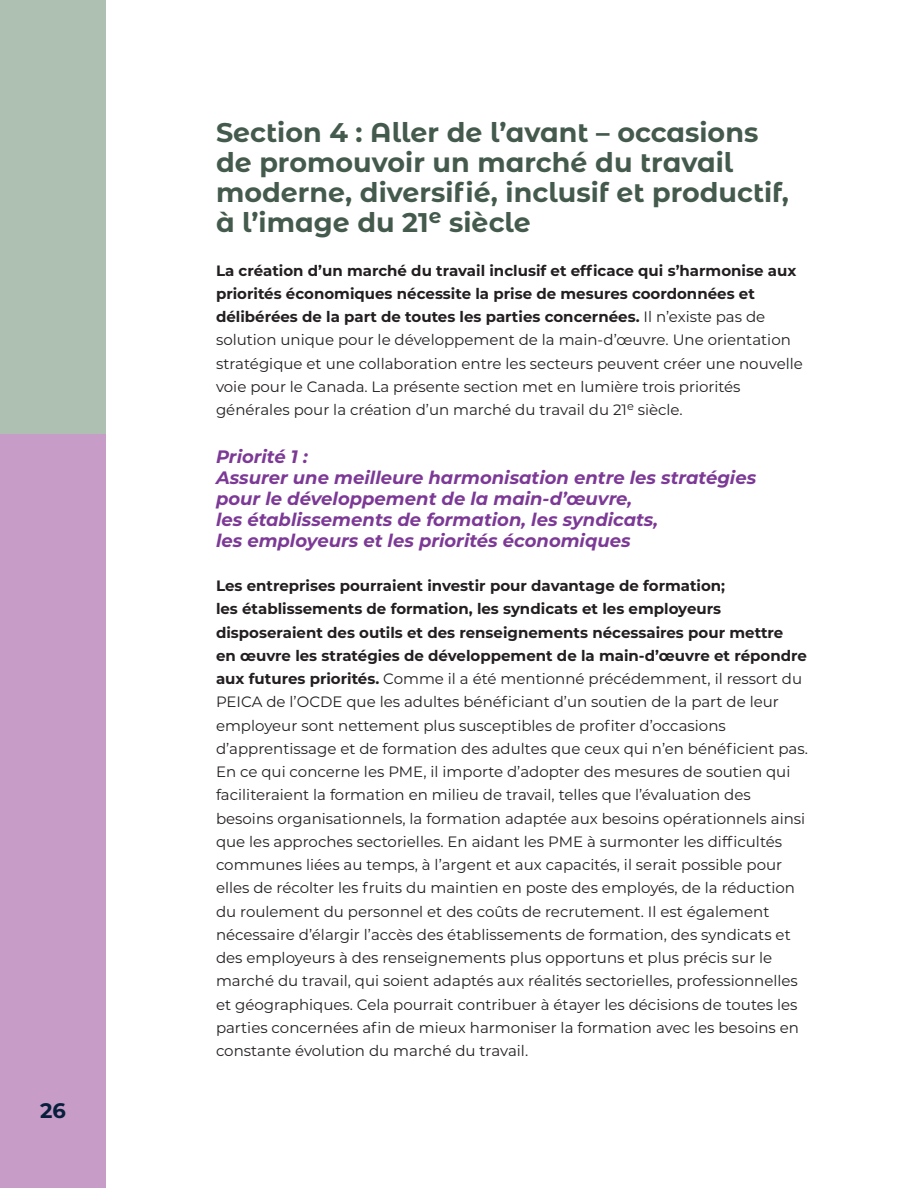
<style>
.page{position:relative;width:918px;height:1188px;background:#fff}
.page>*{position:absolute;margin:0;border:0;box-sizing:border-box;transform-origin:0 0}
.t1{font:700 27px/30px "Montserrat Alternates";color:#445a4d}
.t2{font:700 21px "Montserrat";color:#071e3c}
.t3{font:italic 700 18px/21px "Montserrat";color:#7c3996}
.P__body_text{font:15px/23.2px "Montserrat";color:#231f20}
.s1{font-weight:700}
</style>
<div class="page">
<div style="left:0;top:0;width:106px;height:434px;background:#aec0b2"></div>
<div style="left:0;top:434px;width:106px;height:754px;background:#c79dc7"></div>
<h2 class="t2" style="left:40px;top:1095px;width:27px">26</h2>
<h1 class="t1" style="left:216px;top:116px;width:575px">Section 4 : Aller de l’avant – occasions de promouvoir un marché du travail moderne, diversifié, inclusif et productif, à l’image du 21<sup>e</sup> siècle</h1>
<p class="P__body_text" style="left:216px;top:258px;width:588px"><span class="s1">La création d’un marché du travail inclusif et efficace qui s’harmonise aux priorités économiques nécessite la prise de mesures coordonnées et délibérées de la part de toutes les parties concernées.</span> Il n’existe pas de solution unique pour le développement de la main‑d’œuvre. Une orientation stratégique et une collaboration entre les secteurs peuvent créer une nouvelle voie pour le Canada. La présente section met en lumière trois priorités générales pour la création d’un marché du travail du 21<sup>e</sup> siècle.</p>
<h3 class="t3" style="left:216px;top:445px;width:542px">Priorité 1 :<br>Assurer une meilleure harmonisation entre les stratégies pour le développement de la main‑d’œuvre,<br>les établissements de formation, les syndicats,<br>les employeurs et les priorités économiques</h3>
<p class="P__body_text" style="left:216px;top:574px;width:593px"><span class="s1">Les entreprises pourraient investir pour davantage de formation;<br>les établissements de formation, les syndicats et les employeurs disposeraient des outils et des renseignements nécessaires pour mettre<br>en œuvre les stratégies de développement de la main‑d’œuvre et répondre aux futures priorités.</span> Comme il a été mentionné précédemment, il ressort du PEICA de l’OCDE que les adultes bénéficiant d’un soutien de la part de leur employeur sont nettement plus susceptibles de profiter d’occasions d’apprentissage et de formation des adultes que ceux qui n’en bénéficient pas.<br>En ce qui concerne les PME, il importe d’adopter des mesures de soutien qui faciliteraient la formation en milieu de travail, telles que l’évaluation des besoins organisationnels, la formation adaptée aux besoins opérationnels ainsi que les approches sectorielles. En aidant les PME à surmonter les difficultés communes liées au temps, à l’argent et aux capacités, il serait possible pour elles de récolter les fruits du maintien en poste des employés, de la réduction du roulement du personnel et des coûts de recrutement. Il est également nécessaire d’élargir l’accès des établissements de formation, des syndicats et des employeurs à des renseignements plus opportuns et plus précis sur le marché du travail, qui soient adaptés aux réalités sectorielles, professionnelles et géographiques. Cela pourrait contribuer à étayer les décisions de toutes les parties concernées afin de mieux harmoniser la formation avec les besoins en constante évolution du marché du travail.</p>
</div>
